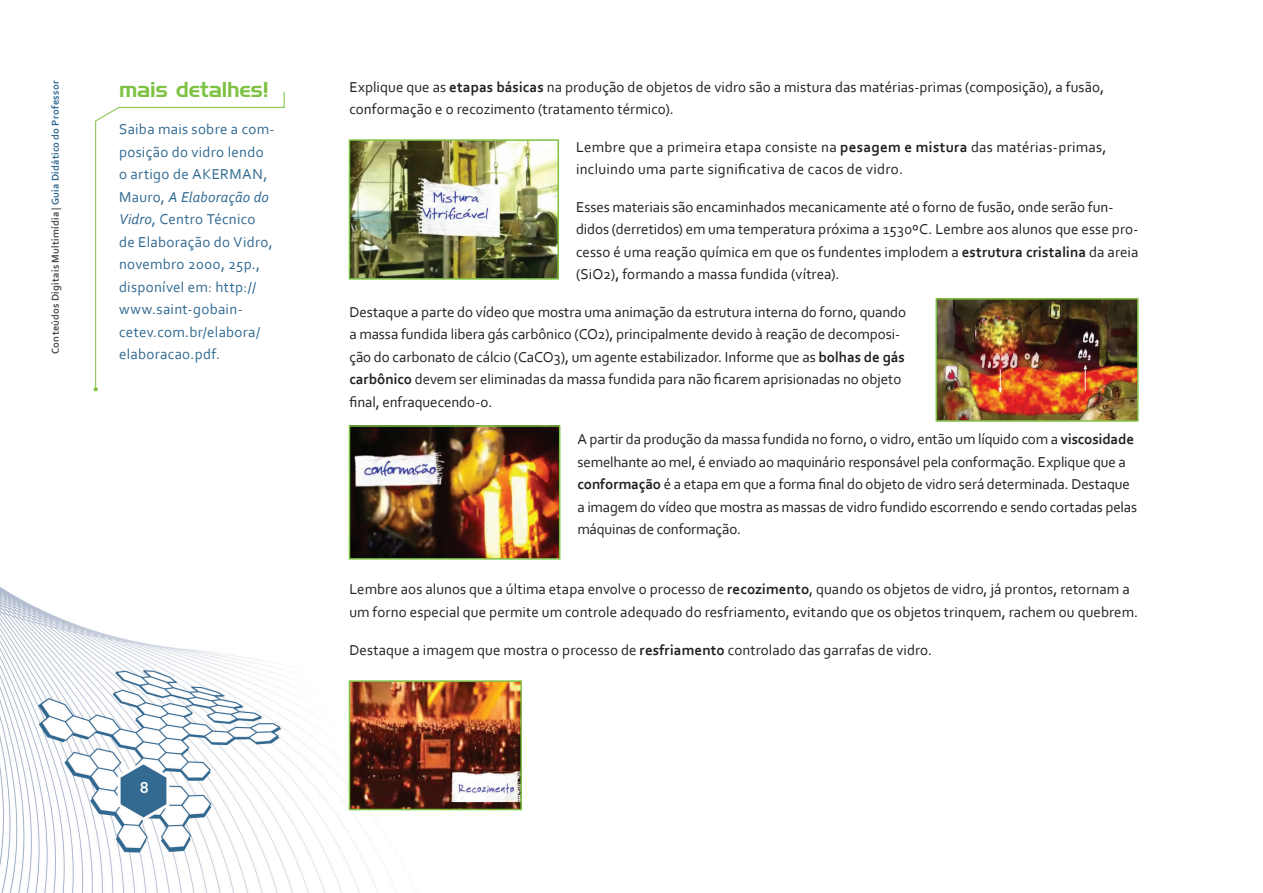
<style>
.page{position:relative;width:1263px;height:893px;background:#fff}
.page>*{position:absolute;margin:0;border:0;box-sizing:border-box;transform-origin:0 0}
.t1{font:21px "Handel Gothic BT";letter-spacing:-.01em;color:#7ec243}
.t2{font:700 16.5px "Corbel";color:#fff}
.t3{font:15px/22.5px "Corbel";color:#231f20}
.t4{font:15px/22.5px "Corbel";letter-spacing:.02em;color:#316991}
.t5{font:15px/22.5px "Corbel";letter-spacing:.02em;color:#231f20}
.t6{font:700 10.5px "Corbel";letter-spacing:.02em;color:#4b4c4d}
.s1{color:#316991}
.s2{font-style:italic}
.s3{font-weight:700}
</style>
<div class="page">
<img style="left:0;top:388px;width:437px;height:505px">
<img style="left:352px;top:142px;width:204px;height:135px">
<div style="left:349px;top:139px;width:210px;height:141px;border:2px solid #7ec243"></div>
<img style="left:938px;top:301px;width:197px;height:118px">
<div style="left:935px;top:298px;width:203px;height:124px;border:2px solid #7ec243"></div>
<img style="left:352px;top:428px;width:205px;height:129px">
<div style="left:349px;top:425px;width:211px;height:135px;border:2px solid #7ec243"></div>
<img style="left:352px;top:683px;width:167px;height:124px">
<div style="left:349px;top:680px;width:173px;height:130px;border:2px solid #7ec243"></div>
<svg style="left:95px;top:91px;width:190px;height:299px"></svg>
<svg style="left:94px;top:387px;width:4px;height:4px"></svg>
<p class="t6" style="left:49px;top:354px;width:275px;rotate:-90deg">Conteúdos Digitais Multimídia | <span class="s1">Guia Didático do Professor</span></p>
<h1 class="t1" style="left:119px;top:77px;width:152px">mais detalhes!</h1>
<p class="t4" style="left:119px;top:118px;width:157px">Saiba mais sobre a com&shy;posição do vidro lendo o artigo de AKERMAN,<br>Mauro, <span class="s2">A Elaboração do<br>Vidro</span>, Centro Técnico de Elaboração do Vidro, novembro 2000, 25p., disponível em: http:// www.saint-gobain&shy;cetev.com.br/elabora/ elaboracao.pdf.</p>
<p class="t2" style="left:140px;top:777px;width:11px">8</p>
<p class="t3" style="left:349px;top:75px;width:756px">Explique que as <span class="s3">etapas básicas</span> na produção de objetos de vidro são a mistura das matérias-primas (composição), a fusão, conformação e o recozimento (tratamento térmico).</p>
<p class="t5" style="left:576px;top:135px;width:532px">Lembre que a primeira etapa consiste na <span class="s3">pesagem e mistura</span> das matérias-primas, incluindo uma parte significativa de cacos de vidro.</p>
<p class="t3" style="left:576px;top:195px;width:564px">Esses materiais são encaminhados mecanicamente até o forno de fusão, onde serão fun&shy;didos (derretidos) em uma temperatura próxima a 1530ºC. Lembre aos alunos que esse pro&shy;cesso é uma reação química em que os fundentes implodem a <span class="s3">estrutura cristalina</span> da areia (SiO2), formando a massa fundida (vítrea).</p>
<p class="t3" style="left:349px;top:300px;width:558px">Destaque a parte do vídeo que mostra uma animação da estrutura interna do forno, quando a massa fundida libera gás carbônico (CO2), principalmente devido à reação de decomposi&shy;ção do carbonato de cálcio (CaCO3), um agente estabilizador. Informe que as <span class="s3">bolhas de gás carbônico</span> devem ser eliminadas da massa fundida para não ficarem aprisionadas no objeto final, enfraquecendo-o.</p>
<p class="t3" style="left:577px;top:428px;width:561px">A partir da produção da massa fundida no forno, o vidro, então um líquido com a <span class="s3">viscosidade </span>semelhante ao mel, é enviado ao maquinário responsável pela conformação. Explique que a <span class="s3">conformação</span> é a etapa em que a forma final do objeto de vidro será determinada. Destaque a imagem do vídeo que mostra as massas de vidro fundido escorrendo e sendo cortadas pelas máquinas de conformação.</p>
<p class="t3" style="left:349px;top:578px;width:790px">Lembre aos alunos que a última etapa envolve o processo de <span class="s3">recozimento</span>, quando os objetos de vidro, já prontos, retornam a um forno especial que permite um controle adequado do resfriamento, evitando que os objetos trinquem, rachem ou quebrem.</p>
<p class="t3" style="left:349px;top:638px;width:584px">Destaque a imagem que mostra o processo de <span class="s3">resfriamento</span> controlado das garrafas de vidro.</p>
</div>
